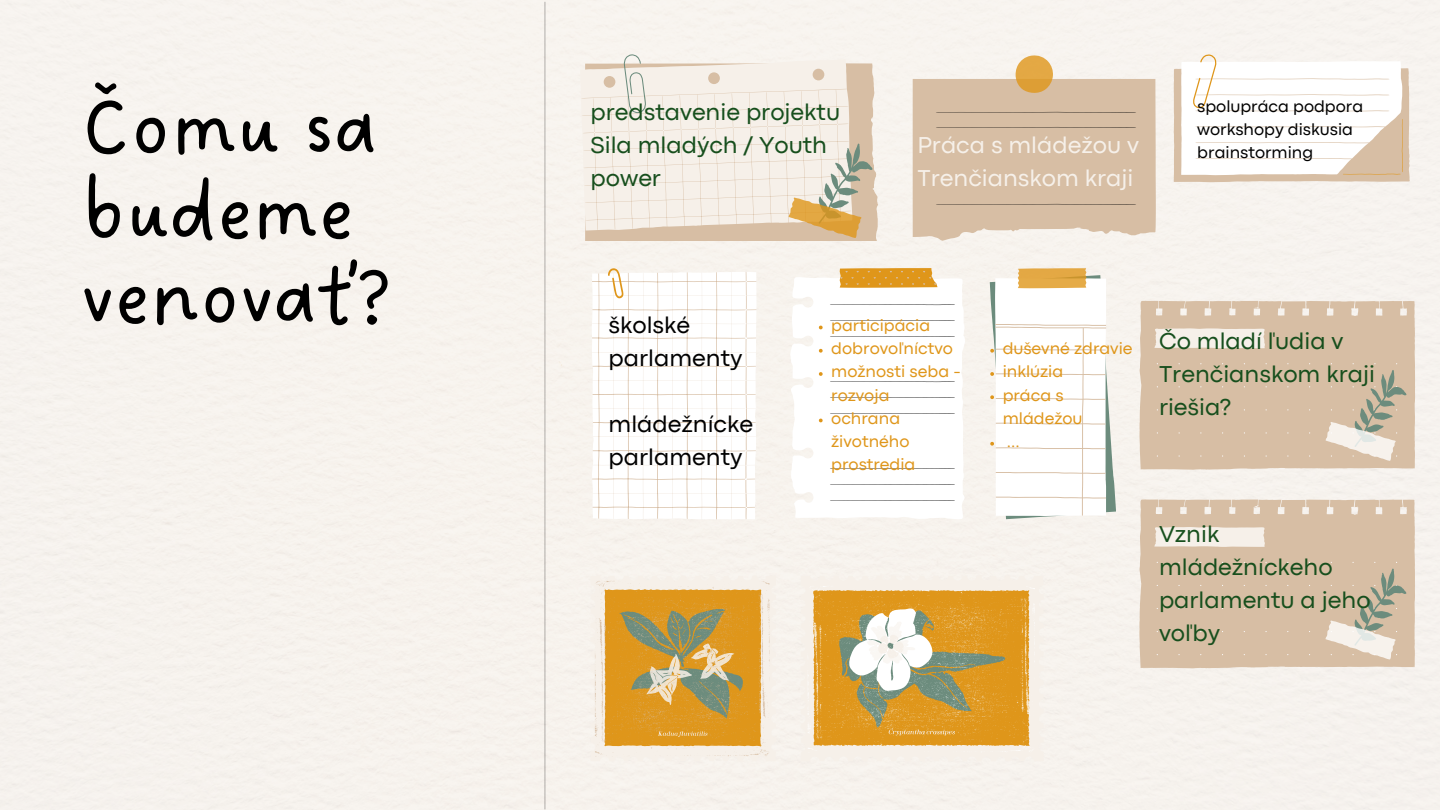
<style>
.page{position:relative;width:1440px;height:810px;background:#fff}
.page>*{position:absolute;margin:0;border:0;box-sizing:border-box;transform-origin:0 0}
.t1{font:85px/84.8px "DO Sans Regular";color:#000}
.t2{font:24px/33px "Codec Pro";color:#174f1d}
.t3{font:24px "Codec Pro";color:#000}
.t4{font:24px/33px "Codec Pro";color:#f6f0e9}
.t5{font:17px/23.2px "Codec Pro";color:#df961a}
.t6{font:17px/23.2px "Codec Pro";color:#000}
</style>
<div class="page">
<hr style="left:545px;top:2px;width:1px;height:807px;background:#000">
<svg style="left:585px;top:63px;width:293px;height:178px;fill:#d7bea4"></svg>
<svg style="left:580px;top:54px;width:293px;height:184px;background:#ede3d6"></svg>
<svg style="left:592px;top:268px;width:164px;height:252px"></svg>
<svg style="left:913px;top:55px;width:243px;height:186px;background:#dbc5ac"></svg>
<svg style="left:801px;top:576px;width:243px;height:185px;background:#ddb873"></svg>
<svg style="left:591px;top:576px;width:185px;height:185px;background:#d7b26b"></svg>
<svg style="left:1174px;top:54px;width:236px;height:128px"></svg>
<svg style="left:1140px;top:301px;width:276px;height:169px;background:#d8c2aa"></svg>
<svg style="left:790px;top:268px;width:177px;height:251px"></svg>
<svg style="left:990px;top:268px;width:126px;height:251px"></svg>
<svg style="left:1139px;top:499px;width:277px;height:169px;background:#d9c1a9"></svg>
<svg style="left:1154px;top:527px;width:111px;height:20px;background:#f4ede4"></svg>
<svg style="left:1157px;top:562px;width:249px;height:98px;background:#d5bfa6"></svg>
<p class="t1" style="left:81px;top:89px;width:299px">Čomu sa</p>
<p class="t1" style="left:81px;top:174px;width:313px">budeme venovať?</p>
<p class="t2" style="left:591px;top:97px;width:251px">predstavenie projektu<br>Sila mladých / Youth power</p>
<p class="t4" style="left:917px;top:130px;width:223px">Práca s mládežou v<br>Trenčianskom kraji</p>
<p class="t6" style="left:1197px;top:96px;width:168px">spolupráca podpora workshopy diskusia</p>
<p class="t6" style="left:1197px;top:142px;width:118px">brainstorming</p>
<p class="t3" style="left:609px;top:316px;width:83px">školské</p>
<p class="t3" style="left:609px;top:349px;width:135px">parlamenty</p>
<p class="t3" style="left:609px;top:415px;width:146px">mládežnícke</p>
<p class="t3" style="left:609px;top:448px;width:135px">parlamenty</p>
<p class="t5" style="left:831px;top:315px;width:100px">participácia</p>
<p class="t5" style="left:831px;top:338px;width:123px">dobrovoľníctvo</p>
<p class="t5" style="left:831px;top:361px;width:131px">možnosti seba - rozvoja</p>
<p class="t5" style="left:831px;top:408px;width:86px">ochrana životného prostredia</p>
<p class="t5" style="left:1003px;top:338px;width:131px">duševné zdravie</p>
<p class="t5" style="left:1003px;top:361px;width:62px">inklúzia</p>
<p class="t5" style="left:1003px;top:385px;width:81px">práca s mládežou</p>
<p class="t5" style="left:1007px;top:431px;width:14px">...</p>
<p class="t2" style="left:1159px;top:327px;width:217px">Čo mladí ľudia v<br>Trenčianskom kraji riešia?</p>
<p class="t2" style="left:1159px;top:519px;width:213px">Vznik mládežníckeho parlamentu a jeho voľby</p>
</div>
